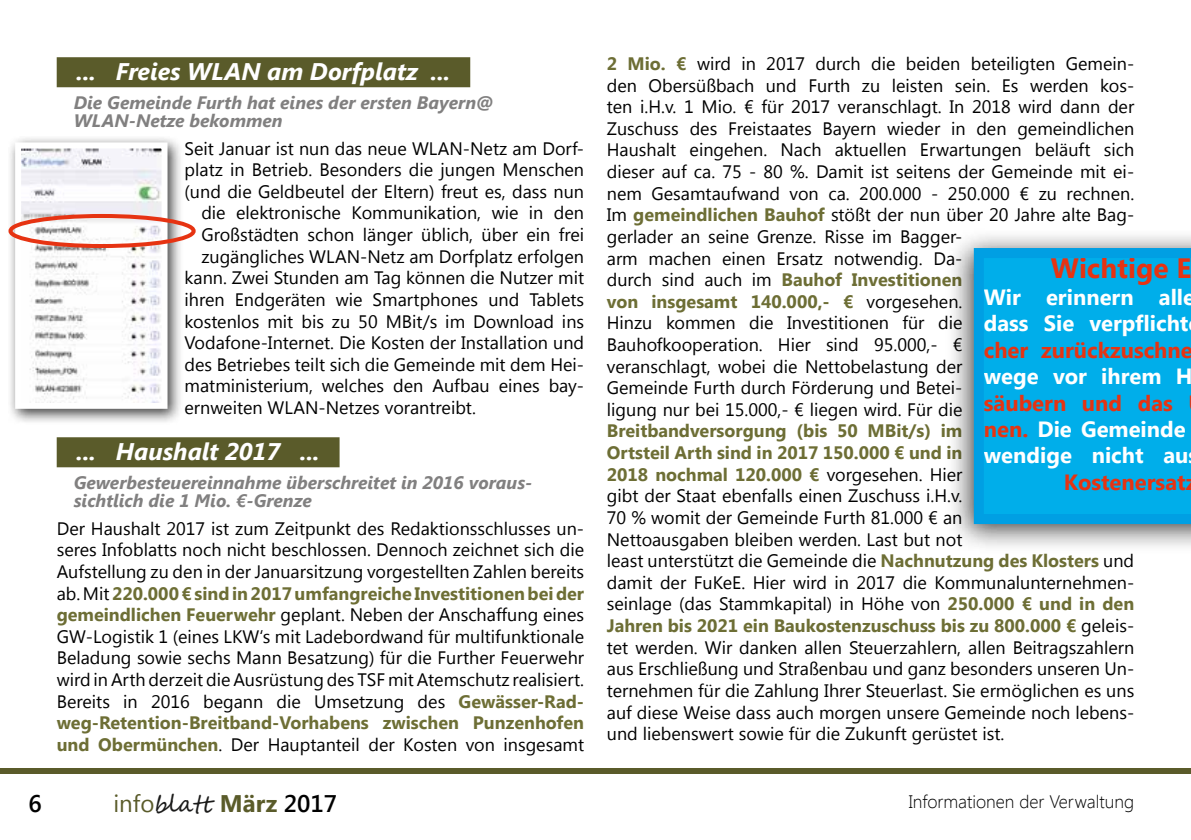
<style>
.page{position:relative;width:1191px;height:840px;background:#fff}
.page>*{position:absolute;margin:0;border:0;box-sizing:border-box;transform-origin:0 0}
.t1{font:700 28px "Segoe UI";color:#e63312}
.t2{font:italic 700 24px "Segoe UI";color:#fff}
.t3{font:24px "Segoe Script";color:#1b1b1a}
.t4{font:600 24px "Segoe UI";color:#000}
.t5{font:700 22px/26.4px "Segoe UI";color:#fff}
.t6{font:700 22px "Segoe UI";color:#e63312}
.t7{font:18px/21.6px "Segoe UI";color:#000}
.t8{font:italic 700 18px/18px "Segoe UI";color:#818080}
.t9{font:300 18px "Segoe UI";color:#000}
.s1{font-weight:700;color:#6d6e35}
.s2{color:#e63312}
.s3{font-family:"Segoe UI";color:#5a5b2a}
.s4{font-family:"Segoe UI";font-weight:700;color:#5a5b2a}
.s5{font-family:"Segoe UI";font-weight:600;color:#000}
</style>
<div class="page">
<div style="left:0;top:767px;width:1191px;height:6px;background:#5a5b2a"></div>
<div style="left:57px;top:57px;width:413px;height:30px;background:#5a5b2a"></div>
<div style="left:57px;top:437px;width:282px;height:30px;background:#5a5b2a"></div>
<div style="left:946px;top:228px;width:245px;height:325px;background:#000;opacity:.75"></div>
<svg style="left:973px;top:248px;width:218px;height:275px;background:#01ace8"></svg>
<div style="left:7px;top:134px;width:177px;height:290px;background:#000;opacity:.75"></div>
<img style="left:22px;top:149px;width:138px;height:252px">
<div style="left:9px;top:214px;width:187px;height:34px;border:4px solid #e63312;border-radius:50%"></div>
<h2 class="t2" style="left:76px;top:54px;width:375px">... Freies WLAN am Dorfplatz ...</h2>
<p class="t8" style="left:74px;top:93px;width:421px">Die Gemeinde Furth hat eines der ersten Bayern@<br>WLAN-Netze bekommen</p>
<p class="t7" style="left:184px;top:136px;width:401px">Seit Januar ist nun das neue WLAN-Netz am Dorf-</p>
<p class="t7" style="left:184px;top:158px;width:401px">platz in Betrieb. Besonders die jungen Menschen</p>
<p class="t7" style="left:184px;top:180px;width:401px">(und die Geldbeutel der Eltern) freut es, dass nun</p>
<p class="t7" style="left:201px;top:201px;width:384px">die elektronische Kommunikation, wie in den</p>
<p class="t7" style="left:201px;top:223px;width:384px">Großstädten schon länger üblich, über ein frei</p>
<p class="t7" style="left:201px;top:244px;width:384px">zugängliches WLAN-Netz am Dorfplatz erfolgen</p>
<p class="t7" style="left:184px;top:266px;width:401px">kann. Zwei Stunden am Tag können die Nutzer mit</p>
<p class="t7" style="left:184px;top:288px;width:401px">ihren Endgeräten wie Smartphones und Tablets</p>
<p class="t7" style="left:184px;top:309px;width:401px">kostenlos mit bis zu 50 MBit/s im Download ins</p>
<p class="t7" style="left:184px;top:331px;width:401px">Vodafone-Internet. Die Kosten der Installation und</p>
<p class="t7" style="left:184px;top:352px;width:401px">des Betriebes teilt sich die Gemeinde mit dem Hei-</p>
<p class="t7" style="left:184px;top:374px;width:401px">matministerium, welches den Aufbau eines bay-</p>
<p class="t7" style="left:184px;top:396px;width:293px">ernweiten WLAN-Netzes vorantreibt.</p>
<h2 class="t2" style="left:76px;top:434px;width:245px">... Haushalt 2017 ...</h2>
<p class="t8" style="left:74px;top:472px;width:460px">Gewerbesteuereinnahme überschreitet in 2016 voraus&shy;sichtlich die 1 Mio. €-Grenze</p>
<p class="t7" style="left:57px;top:516px;width:529px;text-align:justify">Der Haushalt 2017 ist zum Zeitpunkt des Redaktionsschlusses un&shy;seres Infoblatts noch nicht beschlossen. Dennoch zeichnet sich die Aufstellung zu den in der Januarsitzung vorgestellten Zahlen bereits ab. Mit <span class="s1">220.000 € sind in 2017 umfangreiche Investitionen bei der gemeindlichen Feuerwehr</span> geplant. Neben der Anschaffung eines GW-Logistik 1 (eines LKW‘s mit Ladebordwand für multifunktionale Beladung sowie sechs Mann Besatzung) für die Further Feuerwehr wird in Arth derzeit die Ausrüstung des TSF mit Atemschutz realisiert.<br>Bereits in 2016 begann die Umsetzung des <span class="s1">Gewässer-Rad&shy;weg-Retention-Breitband-Vorhabens zwischen Punzenhofen und Obermünchen</span>. Der Hauptanteil der Kosten von insgesamt</p>
<p class="t7" style="left:607px;top:52px;width:529px"><span class="s1">2 Mio. €</span> wird in 2017 durch die beiden beteiligten Gemein&shy;den Obersüßbach und Furth zu leisten sein. Es werden kos&shy;ten i.H.v. 1 Mio. € für 2017 veranschlagt. In 2018 wird dann der Zuschuss des Freistaates Bayern wieder in den gemeindlichen Haushalt eingehen. Nach aktuellen Erwartungen beläuft sich dieser auf ca. 75 - 80 %. Damit ist seitens der Gemeinde mit ei&shy;nem Gesamtaufwand von ca. 200.000 - 250.000 € zu rechnen.<br>Im <span class="s1">gemeindlichen Bauhof</span> stößt der nun über 20 Jahre alte Bag&shy;gerlader an seine Grenze. Risse im Bagger-<br>arm machen einen Ersatz notwendig. Da-<br>durch sind auch im <span class="s1">Bauhof Investitionen<br>von insgesamt 140.000,- €</span> vorgesehen.<br>Hinzu kommen die Investitionen für die<br>Bauhofkooperation. Hier sind 95.000,- €<br>veranschlagt, wobei die Nettobelastung der<br>Gemeinde Furth durch Förderung und Betei-<br>ligung nur bei 15.000,- € liegen wird. Für die</p>
<p class="t7" style="left:607px;top:419px;width:529px"><span class="s1">Breitbandversorgung (bis 50 MBit/s) im<br>Ortsteil Arth sind in 2017 150.000 € und in<br>2018 nochmal 120.000 €</span> vorgesehen. Hier<br>gibt der Staat ebenfalls einen Zuschuss i.H.v.<br>70 % womit der Gemeinde Furth 81.000 € an<br>Nettoausgaben bleiben werden. Last but not<br>least unterstützt die Gemeinde die <span class="s1">Nachnutzung des Klosters</span> und damit der FuKeE. Hier wird in 2017 die Kommunalunternehmen&shy;seinlage (das Stammkapital) in Höhe von <span class="s1">250.000 € und in den Jahren bis 2021 ein Baukostenzuschuss bis zu 800.000 €</span> geleis&shy;tet werden. Wir danken allen Steuerzahlern, allen Beitragszahlern aus Erschließung und Straßenbau und ganz besonders unseren Un&shy;ternehmen für die Zahlung Ihrer Steuerlast. Sie ermöglichen es uns auf diese Weise dass auch morgen unsere Gemeinde noch lebens&shy;und liebenswert sowie für die Zukunft gerüstet ist.</p>
<h1 class="t1" style="left:1050px;top:248px;width:142px">Wichtige E</h1>
<p class="t5" style="left:983px;top:282px;width:213px">Wir erinnern alle dass Sie verpflicht</p>
<p class="t6" style="left:983px;top:334px;width:210px">cher zurückzuschne</p>
<p class="t5" style="left:983px;top:362px;width:210px">wege vor ihrem H</p>
<p class="t5" style="left:983px;top:388px;width:206px"><span class="s2">säubern und das nen.</span> Die Gemeinde wendige nicht au</p>
<p class="t6" style="left:1064px;top:466px;width:134px">Kostenersatz</p>
<h2 class="t4" style="left:28px;top:786px;width:15px">6</h2>
<h2 class="t3" style="left:113px;top:784px;width:225px"><span class="s3">info</span>blatt <span class="s4">März</span> <span class="s5">2017</span></h2>
<p class="t9" style="left:908px;top:788px;width:227px">Informationen der Verwaltung</p>
</div>
